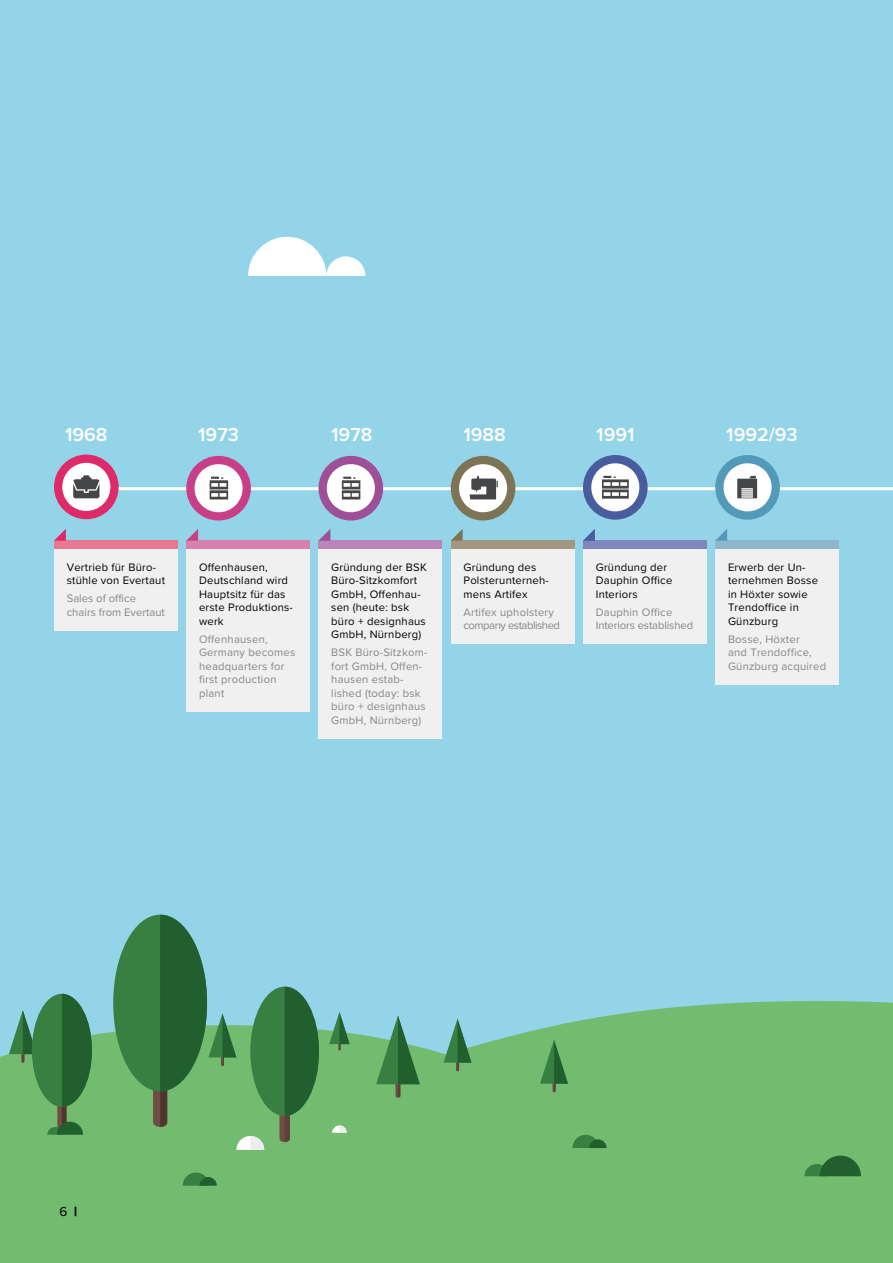
<style>
.page{position:relative;width:893px;height:1263px;background:#94d4e9}
.page>*{position:absolute;margin:0;border:0;box-sizing:border-box;transform-origin:0 0}
.t1{font:600 19.5px "Proxima Nova";color:#fff}
.t2{font:13.5px "Proxima Nova";color:#000}
.t3{font:11.25px/13.5px "Proxima Nova";letter-spacing:.02em;color:#000}
.t4{font:11.25px/13.5px "Proxima Nova";letter-spacing:.02em;color:#878787}
.t5{font:11.25px/13.5px "Proxima Nova";letter-spacing:-.04em;color:#878787}
.t6{font:11.25px/13.5px "Proxima Nova";letter-spacing:-.01em;color:#878787}
.t7{font:11.25px/13.5px "Proxima Nova";color:#878787}
.s1{font-weight:900}
</style>
<div class="page">
<hr style="left:54px;top:487px;width:839px;height:3px;background:#fff">
<div style="left:54px;top:549px;width:124px;height:81px;background:#f0f0f0"></div>
<div style="left:186px;top:549px;width:124px;height:162px;background:#f0f0f0"></div>
<div style="left:318px;top:549px;width:124px;height:189px;background:#f0f0f0"></div>
<div style="left:451px;top:549px;width:123px;height:95px;background:#f0f0f0"></div>
<div style="left:583px;top:549px;width:124px;height:95px;background:#f0f0f0"></div>
<div style="left:54px;top:455px;width:65px;height:64px;background:#de2a68;border-radius:50%"></div>
<svg style="left:60px;top:460px;width:51px;height:53px"></svg>
<div style="left:451px;top:456px;width:64px;height:64px;background:#7d7455;border-radius:50%"></div>
<svg style="left:457px;top:462px;width:51px;height:53px"></svg>
<div style="left:186px;top:456px;width:65px;height:64px;background:#c93f87;border-radius:50%"></div>
<svg style="left:192px;top:462px;width:51px;height:53px"></svg>
<div style="left:318px;top:456px;width:65px;height:64px;background:#9f4e98;border-radius:50%"></div>
<svg style="left:324px;top:462px;width:51px;height:53px"></svg>
<div style="left:583px;top:455px;width:65px;height:65px;background:#495c9d;border-radius:50%"></div>
<svg style="left:589px;top:461px;width:51px;height:53px"></svg>
<div style="left:715px;top:455px;width:65px;height:65px;background:#529ab7;border-radius:50%"></div>
<svg style="left:721px;top:461px;width:51px;height:53px"></svg>
<div style="left:54px;top:541px;width:124px;height:8px;background:#e87892"></div>
<div style="left:186px;top:541px;width:124px;height:8px;background:#d881ad"></div>
<div style="left:318px;top:541px;width:124px;height:8px;background:#b985ba"></div>
<div style="left:451px;top:541px;width:123px;height:8px;background:#a19780"></div>
<div style="left:583px;top:541px;width:124px;height:8px;background:#8087ba"></div>
<div style="left:715px;top:541px;width:124px;height:8px;background:#90b6cc"></div>
<div style="left:715px;top:549px;width:124px;height:135px;background:#f0f0f0"></div>
<svg style="left:54px;top:529px;width:12px;height:12px"></svg>
<svg style="left:186px;top:529px;width:12px;height:12px"></svg>
<svg style="left:318px;top:529px;width:12px;height:12px"></svg>
<svg style="left:451px;top:529px;width:12px;height:12px"></svg>
<svg style="left:583px;top:529px;width:12px;height:12px"></svg>
<svg style="left:715px;top:529px;width:12px;height:12px"></svg>
<div style="left:0;top:1112px;width:893px;height:151px;background:#72bb6f"></div>
<svg style="left:248px;top:237px;width:117px;height:39px"></svg>
<div style="left:0;top:1054px;width:47px;height:58px;background:#72bb6f"></div>
<svg style="left:92px;top:1001px;width:801px;height:111px;fill:#72bb6f"></svg>
<div style="left:250px;top:987px;width:69px;height:129px;background:#378042;border-radius:50%"></div>
<svg style="left:279px;top:987px;width:40px;height:155px"></svg>
<div style="left:113px;top:915px;width:94px;height:176px;background:#378042;border-radius:50%"></div>
<svg style="left:572px;top:1135px;width:35px;height:13px"></svg>
<svg style="left:183px;top:1172px;width:34px;height:14px"></svg>
<svg style="left:236px;top:1136px;width:28px;height:14px"></svg>
<svg style="left:332px;top:1125px;width:15px;height:8px"></svg>
<svg style="left:444px;top:1018px;width:27px;height:53px"></svg>
<svg style="left:329px;top:1012px;width:21px;height:38px"></svg>
<svg style="left:540px;top:1040px;width:28px;height:52px"></svg>
<svg style="left:153px;top:915px;width:83px;height:212px"></svg>
<svg style="left:9px;top:1010px;width:28px;height:52px"></svg>
<svg style="left:376px;top:1015px;width:44px;height:82px"></svg>
<div style="left:32px;top:994px;width:60px;height:113px;background:#378042;border-radius:50%"></div>
<svg style="left:47px;top:994px;width:45px;height:141px"></svg>
<svg style="left:804px;top:1155px;width:57px;height:21px"></svg>
<h1 class="t1" style="left:65px;top:420px;width:44px">1968</h1>
<h1 class="t1" style="left:198px;top:420px;width:42px">1973</h1>
<h1 class="t1" style="left:331px;top:420px;width:43px">1978</h1>
<h1 class="t1" style="left:463px;top:420px;width:44px">1988</h1>
<h1 class="t1" style="left:596px;top:420px;width:40px">1991</h1>
<h1 class="t1" style="left:726px;top:420px;width:73px">1992/93</h1>
<p class="t3" style="left:67px;top:560px;width:100px">Vertrieb für Büro&shy;stühle von Evertaut</p>
<p class="t7" style="left:67px;top:591px;width:100px">Sales of office chairs from Evertaut</p>
<p class="t3" style="left:199px;top:560px;width:95px">Offenhausen,<br>Deutschland wird<br>Hauptsitz für das erste Produktions&shy;werk</p>
<p class="t4" style="left:199px;top:632px;width:98px">Offenhausen,<br>Germany becomes headquarters for first production plant</p>
<p class="t3" style="left:331px;top:560px;width:97px">Gründung der BSK<br>Büro-Sitzkomfort<br>GmbH, Offenhau&shy;sen (heute: bsk büro + designhaus<br>GmbH, Nürnberg)</p>
<p class="t4" style="left:331px;top:645px;width:98px">BSK Büro-Sitzkom&shy;fort GmbH, Offen&shy;hausen estab&shy;lished (today: bsk büro + designhaus<br>GmbH, Nürnberg)</p>
<p class="t3" style="left:463px;top:560px;width:87px">Gründung des<br>Polsterunterneh&shy;mens Artifex</p>
<p class="t5" style="left:463px;top:605px;width:98px">Artifex upholstery company established</p>
<p class="t3" style="left:596px;top:560px;width:78px">Gründung der<br>Dauphin Office<br>Interiors</p>
<p class="t6" style="left:596px;top:605px;width:99px">Dauphin Office<br>Interiors established</p>
<p class="t3" style="left:728px;top:560px;width:92px">Erwerb der Un&shy;ternehmen Bosse in Höxter sowie<br>Trendoffice in<br>Günzburg</p>
<p class="t4" style="left:728px;top:632px;width:100px">Bosse, Höxter<br>and Trendoffice,<br>Günzburg acquired</p>
<p class="t2" style="left:60px;top:1201px;width:19px">6 <span class="s1">|</span></p>
</div>
